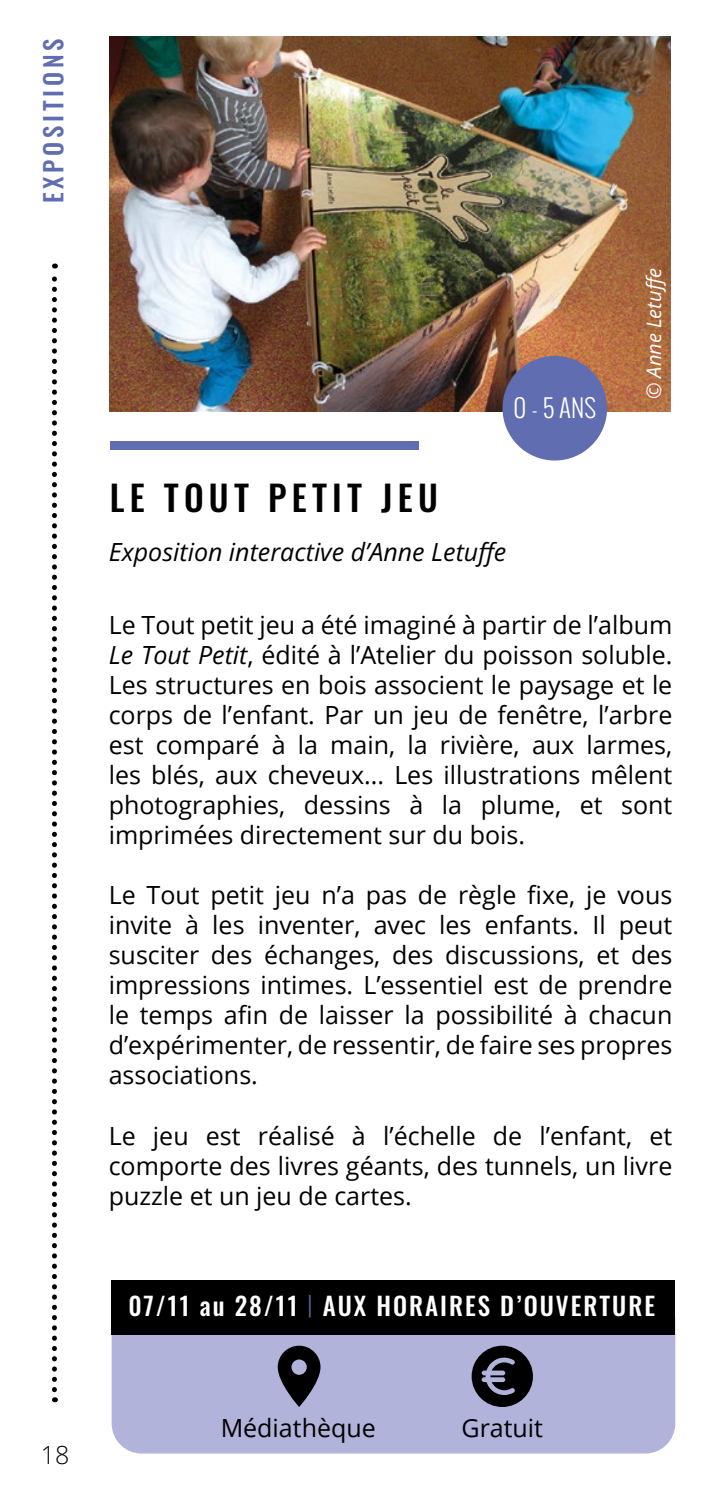
<style>
.page{position:relative;width:709px;height:1489px;background:#fff}
.page>*{position:absolute;margin:0;border:0;box-sizing:border-box;transform-origin:0 0}
.t1{font:500 35px "Oswald";letter-spacing:.15em;color:#000}
.t2{font:25px/30px "Open Sans";color:#000;text-align:justify}
.t3{font:500 25px "Oswald";letter-spacing:.08em;color:#fff}
.t4{font:italic 25px "Open Sans";color:#000}
.t5{font:500 25px "Oswald";letter-spacing:.15em;color:#616db1}
.t6{font:300 25px "Oswald";color:#fff}
.t7{font:300 25px "Open Sans";color:#000}
.t8{font:italic 20px "Open Sans";color:#fff}
.s1{font-style:italic}
.s2{font-weight:300;color:#616db1}
</style>
<div class="page">
<svg style="left:52px;top:263px;width:5px;height:1126px"></svg>
<div style="left:112px;top:1289px;width:563px;height:164px;background:#b1b3db;border-radius:30px"></div>
<svg style="left:278px;top:1345px;width:42px;height:61px"></svg>
<svg style="left:471px;top:1345px;width:62px;height:61px"></svg>
<div style="left:112px;top:1280px;width:563px;height:54px;background:#000"></div>
<div style="left:110px;top:441px;width:308px;height:9px;background:#616db1"></div>
<img style="left:110px;top:37px;width:560px;height:375px">
<div style="left:502px;top:356px;width:105px;height:104px;background:#616db1;border-radius:50%"></div>
<p class="t5" style="left:40px;top:203px;width:166px;rotate:-90deg">EXPOSITIONS</p>
<p class="t7" style="left:41px;top:1437px;width:30px">18</p>
<p class="t6" style="left:513px;top:390px;width:84px">0 - 5 ANS</p>
<h1 class="t1" style="left:110px;top:480px;width:329px">LE TOUT PETIT JEU</h1>
<p class="t4" style="left:109px;top:535px;width:399px">Exposition interactive d’Anne Letuffe</p>
<p class="t8" style="left:640px;top:399px;width:133px;rotate:-90deg">© Anne Letuffe</p>
<p class="t2" style="left:109px;top:609px;width:565px">Le Tout petit jeu a été imaginé à partir de l’album <span class="s1">Le Tout Petit</span>, édité à l’Atelier du poisson soluble.<br>Les structures en bois associent le paysage et le corps de l’enfant. Par un jeu de fenêtre, l’arbre est comparé à la main, la rivière, aux larmes, les blés, aux cheveux... Les illustrations mêlent photographies, dessins à la plume, et sont imprimées directement sur du bois.</p>
<p class="t2" style="left:109px;top:879px;width:565px">Le Tout petit jeu n’a pas de règle fixe, je vous invite à les inventer, avec les enfants. Il peut susciter des échanges, des discussions, et des impressions intimes. L’essentiel est de prendre le temps afin de laisser la possibilité à chacun d’expérimenter, de ressentir, de faire ses propres associations.</p>
<p class="t2" style="left:109px;top:1119px;width:565px">Le jeu est réalisé à l’échelle de l’enfant, et comporte des livres géants, des tunnels, un livre puzzle et un jeu de cartes.</p>
<p class="t3" style="left:128px;top:1292px;width:528px">07/11 au 28/11 <span class="s2">|</span> AUX HORAIRES D’OUVERTURE</p>
<p class="t2" style="left:221px;top:1411px;width:157px">Médiathèque</p>
<p class="t2" style="left:461px;top:1411px;width:83px">Gratuit</p>
</div>
